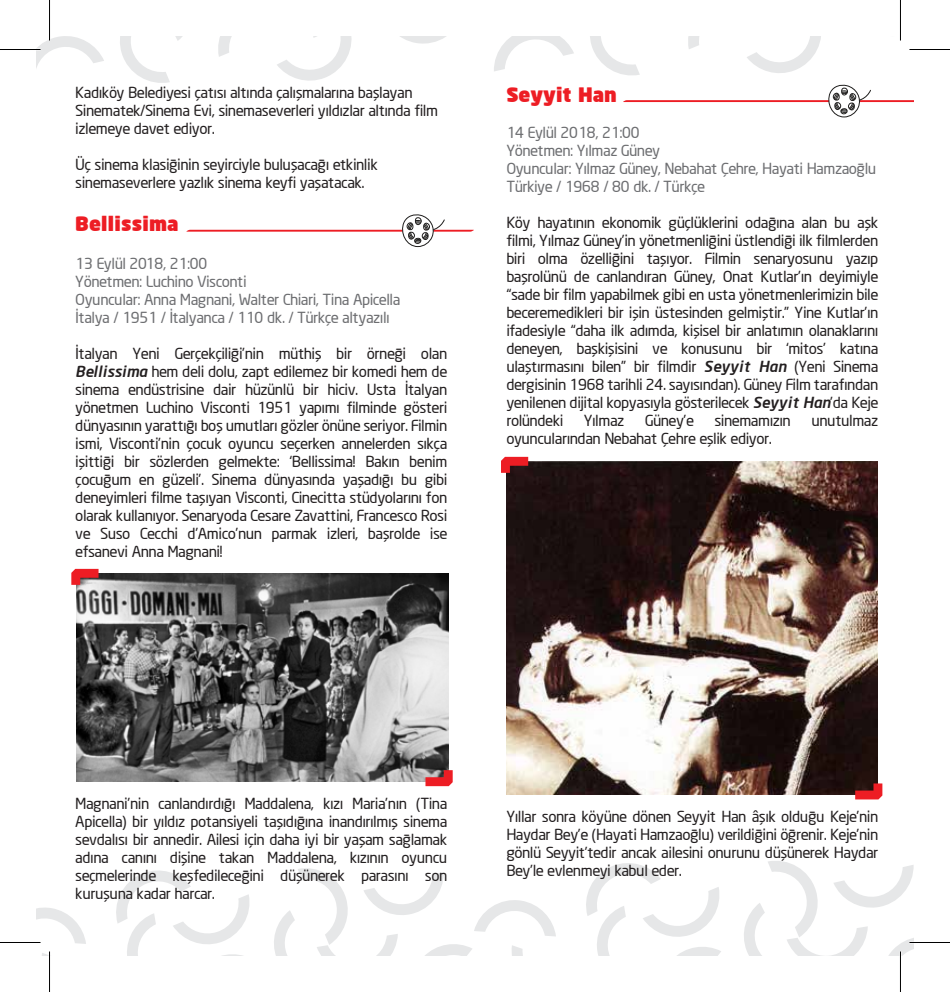
<style>
.page{position:relative;width:950px;height:992px;background:#fff}
.page>*{position:absolute;margin:0;border:0;box-sizing:border-box;transform-origin:0 0}
.t1{font:900 19.5px "Neo Sans";color:#ed1d24}
.t2{font:15px/18px "Neo Sans";color:#231f20;text-align:justify}
.t3{font:15px/18px "Neo Sans";color:#6d6e71}
.s1{font-weight:500;font-style:italic}
</style>
<div class="page">
<svg style="left:37px;top:870px;width:213px;height:85px"></svg>
<svg style="left:744px;top:861px;width:169px;height:94px"></svg>
<svg style="left:274px;top:863px;width:447px;height:92px"></svg>
<svg style="left:494px;top:37px;width:80px;height:34px"></svg>
<svg style="left:37px;top:37px;width:67px;height:29px"></svg>
<svg style="left:120px;top:37px;width:62px;height:46px"></svg>
<svg style="left:401px;top:37px;width:44px;height:7px"></svg>
<svg style="left:218px;top:37px;width:134px;height:44px"></svg>
<img style="left:506px;top:462px;width:371px;height:332px">
<img style="left:77px;top:574px;width:371px;height:208px">
<svg style="left:590px;top:37px;width:323px;height:81px"></svg>
<svg style="left:186px;top:214px;width:288px;height:33px"></svg>
<svg style="left:501px;top:457px;width:27px;height:16px"></svg>
<svg style="left:71px;top:569px;width:27px;height:16px"></svg>
<svg style="left:855px;top:783px;width:27px;height:16px"></svg>
<svg style="left:425px;top:770px;width:27px;height:16px"></svg>
<hr style="left:0;top:941px;width:40px;height:2px;background:#fff">
<hr style="left:909px;top:941px;width:40px;height:2px;background:#fff">
<hr style="left:899px;top:0;width:2px;height:41px;background:#fff">
<hr style="left:899px;top:951px;width:2px;height:41px;background:#fff">
<hr style="left:0;top:49px;width:40px;height:1px;background:#000">
<hr style="left:909px;top:49px;width:40px;height:1px;background:#000">
<hr style="left:0;top:942px;width:40px;height:1px;background:#000">
<hr style="left:909px;top:942px;width:40px;height:1px;background:#000">
<hr style="left:49px;top:0;width:1px;height:41px;background:#000">
<hr style="left:49px;top:951px;width:1px;height:41px;background:#000">
<hr style="left:900px;top:0;width:1px;height:41px;background:#000">
<hr style="left:900px;top:951px;width:1px;height:41px;background:#000">
<p class="t2" style="left:75px;top:83px;width:364px;text-align:left">Kadıköy Belediyesi çatısı altında çalışmalarına başlayan<br>Sinematek/Sinema Evi, sinemaseverleri yıldızlar altında film izlemeye davet ediyor.</p>
<p class="t2" style="left:75px;top:155px;width:303px">Üç sinema klasiğinin seyirciyle buluşacağı etkinlik sinemaseverlere yazlık sinema keyfi yaşatacak.</p>
<h1 class="t1" style="left:75px;top:211px;width:105px">Bellissima</h1>
<p class="t3" style="left:75px;top:254px;width:326px">13 Eylül 2018, 21:00<br>Yönetmen: Luchino Visconti<br>Oyuncular: Anna Magnani, Walter Chiari, Tina Apicella İtalya / 1951 / İtalyanca / 110 dk. / Türkçe altyazılı</p>
<p class="t2" style="left:75px;top:344px;width:373px">İtalyan Yeni Gerçekçiliği’nin müthiş bir örneği olan <span class="s1">Bellissima</span> hem deli dolu, zapt edilemez bir komedi hem de sinema endüstrisine dair hüzünlü bir hiciv. Usta İtalyan yönetmen Luchino Visconti 1951 yapımı filminde gösteri dünyasının yarattığı boş umutları gözler önüne seriyor. Filmin ismi, Visconti’nin çocuk oyuncu seçerken annelerden sıkça işittiği bir sözlerden gelmekte: ‘Bellissima! Bakın benim çocuğum en güzeli’. Sinema dünyasında yaşadığı bu gibi deneyimleri filme taşıyan Visconti, Cinecitta stüdyolarını fon olarak kullanıyor. Senaryoda Cesare Zavattini, Francesco Rosi ve Suso Cecchi d’Amico’nun parmak izleri, başrolde ise efsanevi Anna Magnani!</p>
<h1 class="t1" style="left:506px;top:82px;width:112px">Seyyit Han</h1>
<p class="t3" style="left:506px;top:123px;width:371px">14 Eylül 2018, 21:00<br>Yönetmen: Yılmaz Güney<br>Oyuncular: Yılmaz Güney, Nebahat Çehre, Hayati Hamzaoğlu Türkiye / 1968 / 80 dk. / Türkçe</p>
<p class="t2" style="left:506px;top:213px;width:373px">Köy hayatının ekonomik güçlüklerini odağına alan bu aşk filmi, Yılmaz Güney’in yönetmenliğini üstlendiği ilk filmlerden biri olma özelliğini taşıyor. Filmin senaryosunu yazıp başrolünü de canlandıran Güney, Onat Kutlar’ın deyimiyle “sade bir film yapabilmek gibi en usta yönetmenlerimizin bile beceremedikleri bir işin üstesinden gelmiştir.” Yine Kutlar’ın ifadesiyle “daha ilk adımda, kişisel bir anlatımın olanaklarını deneyen, başkişisini ve konusunu bir ‘mitos’ katına ulaştırmasını bilen” bir filmdir <span class="s1">Seyyit Han</span> (Yeni Sinema dergisinin 1968 tarihli 24. sayısından). Güney Film tarafından yenilenen dijital kopyasıyla gösterilecek <span class="s1">Seyyit Han</span>’da Keje rolündeki</p>
<p class="t2" style="left:583px;top:411px;width:42px">Yılmaz</p>
<p class="t2" style="left:645px;top:411px;width:50px">Güney’e</p>
<p class="t2" style="left:714px;top:411px;width:77px">sinemamızın</p>
<p class="t2" style="left:811px;top:411px;width:68px">unutulmaz</p>
<p class="t2" style="left:506px;top:429px;width:266px">oyuncularından Nebahat Çehre eşlik ediyor.</p>
<p class="t2" style="left:75px;top:794px;width:373px">Magnani’nin canlandırdığı Maddalena, kızı Maria’nın (Tina Apicella) bir yıldız potansiyeli taşıdığına inandırılmış sinema sevdalısı bir annedir. Ailesi için daha iyi bir yaşam sağlamak adına canını dişine takan Maddalena, kızının oyuncu seçmelerinde keşfedileceğini düşünerek parasını son kuruşuna kadar harcar.</p>
<p class="t2" style="left:506px;top:807px;width:373px">Yıllar sonra köyüne dönen Seyyit Han âşık olduğu Keje’nin Haydar Bey’e (Hayati Hamzaoğlu) verildiğini öğrenir. Keje’nin gönlü Seyyit’tedir ancak ailesini onurunu düşünerek Haydar Bey’le evlenmeyi kabul eder.</p>
</div>
